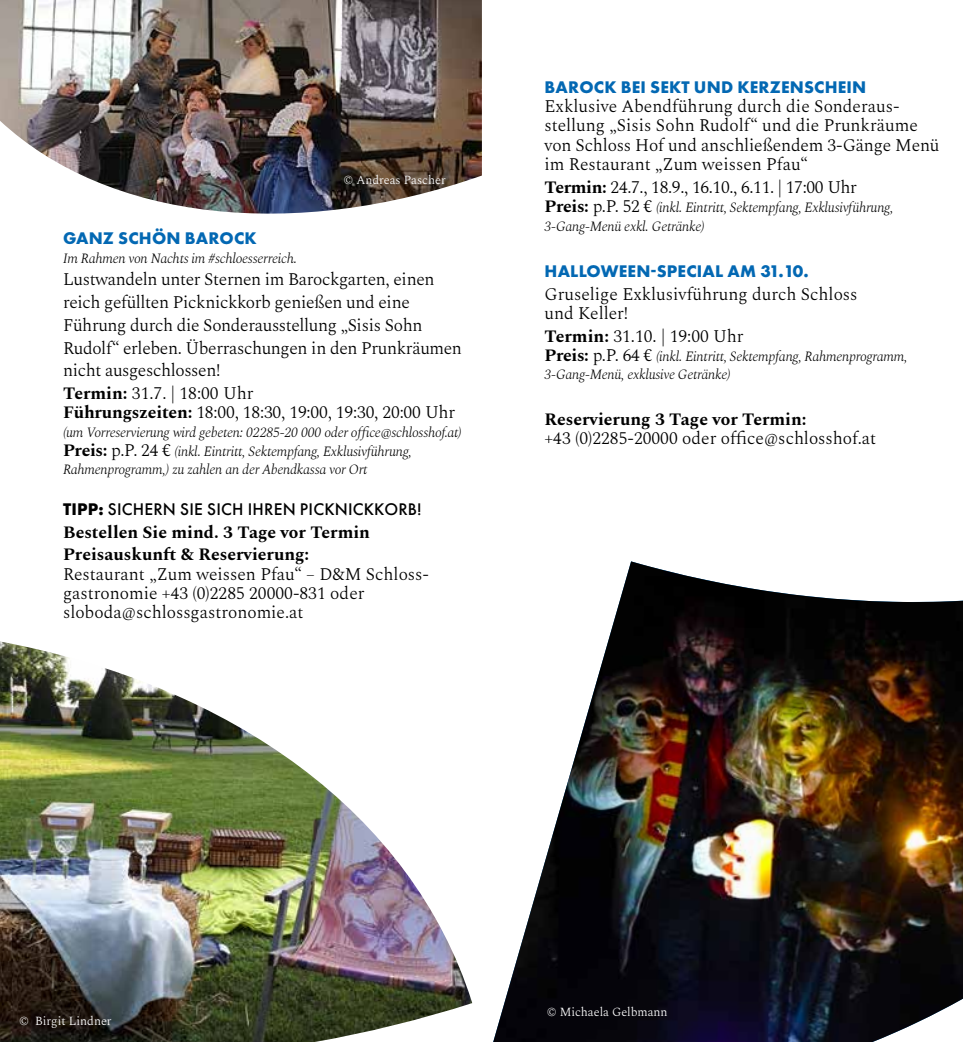
<style>
.page{position:relative;width:963px;height:1042px;background:#fff}
.page>*{position:absolute;margin:0;border:0;box-sizing:border-box;transform-origin:0 0}
.t1{font:300 17.5px/19.2px "Spectral";letter-spacing:-.005em;color:#000}
.t2{font:700 17.5px/22.8px "Spectral";color:#000}
.t3{font:700 17.5px "Futura PT";letter-spacing:.01em;color:#0368b3}
.t4{font:500 17.5px "Futura PT";letter-spacing:.01em;color:#000}
.t5{font:italic 300 14px/18.7px "Spectral";letter-spacing:-.02em;color:#000}
.t6{font:300 12.25px "Spectral";color:#fff}
.s1{font-weight:700}
.s2{font-weight:700;font-style:normal;font-size:17.5px}
.s3{font-style:normal;font-size:17.5px}
</style>
<div class="page">
<img style="left:0;top:0;width:482px;height:214px">
<img style="left:493px;top:561px;width:469px;height:481px">
<img style="left:0;top:641px;width:472px;height:401px">
<p class="t6" style="left:343px;top:171px;width:104px">© Andreas Pascher</p>
<p class="t3" style="left:63px;top:227px;width:195px">GANZ SCHÖN BAROCK</p>
<p class="t5" style="left:63px;top:247px;width:235px">Im Rahmen von Nachts im #schloesserreich.</p>
<p class="t1" style="left:63px;top:267px;width:400px;line-height:22.8px">Lustwandeln unter Sternen im Barockgarten, einen reich gefüllten Picknickkorb genießen und eine Führung durch die Sonderausstellung „Sisis Sohn Rudolf“ erleben. Überraschungen in den Prunkräumen nicht ausgeschlossen!<br><span class="s1">Termin:</span> 31.7. | 18:00 Uhr</p>
<p class="t1" style="left:63px;top:402px;width:393px"><span class="s1">Führungszeiten:</span> 18:00, 18:30, 19:00, 19:30, 20:00 Uhr</p>
<p class="t5" style="left:63px;top:421px;width:400px">(um Vorreservierung wird gebeten: 02285-20 000 oder office@schlosshof.at)<br><span class="s2">Preis:</span> <span class="s3">p.P. 24 €</span> (inkl. Eintritt, Sektempfang, Exklusivführung,<br>Rahmenprogramm,) zu zahlen an der Abendkassa vor Ort</p>
<p class="t4" style="left:63px;top:498px;width:360px"><span class="s1">TIPP:</span> SICHERN SIE SICH IHREN PICKNICKKORB!</p>
<p class="t2" style="left:63px;top:519px;width:308px">Bestellen Sie mind. 3 Tage vor Termin<br>Preisauskunft &amp; Reservierung:</p>
<p class="t1" style="left:63px;top:563px;width:366px">Restaurant „Zum weissen Pfau“ – D&amp;M Schloss&shy;gastronomie +43 (0)2285 20000-831 oder sloboda@schlossgastronomie.at</p>
<p class="t3" style="left:544px;top:76px;width:323px">BAROCK BEI SEKT UND KERZENSCHEIN</p>
<p class="t1" style="left:544px;top:96px;width:396px">Exklusive Abendführung durch die Sonderaus&shy;stellung „Sisis Sohn Rudolf“ und die Prunkräume von Schloss Hof und anschließendem 3-Gänge Menü im Restaurant „Zum weissen Pfau“</p>
<p class="t1" style="left:544px;top:176px;width:314px"><span class="s1">Termin:</span> 24.7., 18.9., 16.10., 6.11. | 17:00 Uhr</p>
<p class="t5" style="left:544px;top:197px;width:350px;line-height:19.2px"><span class="s2">Preis:</span> <span class="s3">p.P. 52 €</span> (inkl. Eintritt, Sektempfang, Exklusivführung,<br>3-Gang-Menü exkl. Getränke)</p>
<p class="t3" style="left:544px;top:260px;width:265px">HALLOWEEN-SPECIAL AM 31.10.</p>
<p class="t1" style="left:544px;top:283px;width:314px">Gruselige Exklusivführung durch Schloss und Keller!</p>
<p class="t1" style="left:544px;top:325px;width:201px"><span class="s1">Termin:</span> 31.10. | 19:00 Uhr</p>
<p class="t5" style="left:544px;top:346px;width:364px;line-height:18.2px"><span class="s2">Preis:</span> <span class="s3">p.P. 64 €</span> (inkl. Eintritt, Sektempfang, Rahmenprogramm,<br>3-Gang-Menü, exklusive Getränke)</p>
<p class="t2" style="left:544px;top:406px;width:263px">Reservierung 3 Tage vor Termin:</p>
<p class="t1" style="left:544px;top:427px;width:333px">+43 (0)2285-20000 oder office@schlosshof.at</p>
<p class="t6" style="left:19px;top:1012px;width:94px">© Birgit Lindner</p>
<p class="t6" style="left:546px;top:1003px;width:122px">© Michaela Gelbmann</p>
</div>
